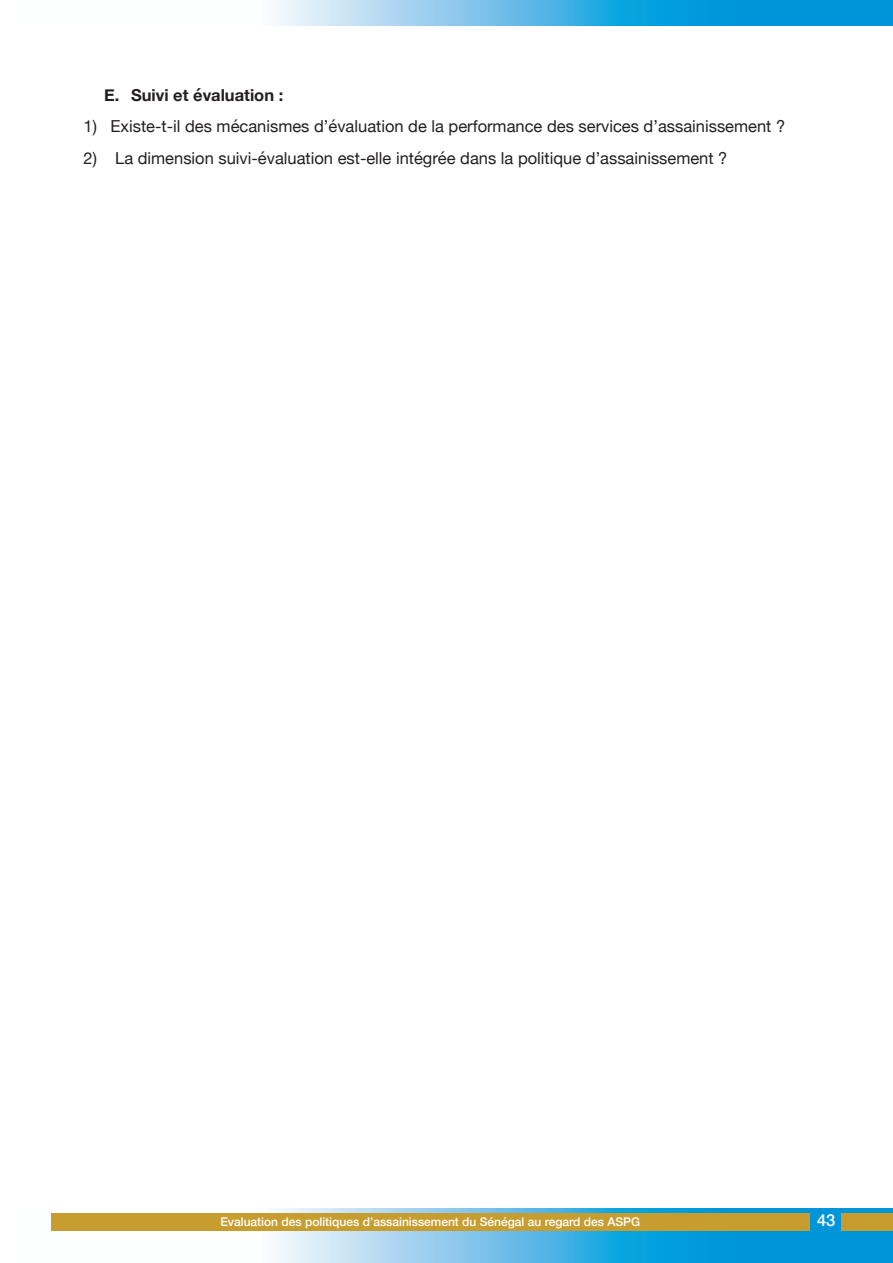
<style>
.page{position:relative;width:893px;height:1263px;background:#fff}
.page>*{position:absolute;margin:0;border:0;box-sizing:border-box;transform-origin:0 0}
.t1{font:16.5px "Helvetica Neue";color:#231f20}
.t2{font:700 16.5px "Helvetica Neue";color:#231f20}
.t3{font:500 16.5px "Helvetica Neue";color:#fff}
.t4{font:500 12px "Helvetica Neue";color:#fff}
</style>
<div class="page">
<svg style="left:51px;top:1209px;width:842px;height:54px"></svg>
<svg style="left:274px;top:0;width:619px;height:26px;background:#4eb5e5"></svg>
<div style="left:841px;top:1214px;width:52px;height:17px;background:#c79d30"></div>
<div style="left:51px;top:1214px;width:759px;height:17px;background:#c79d30"></div>
<p class="t2" style="left:104px;top:85px;width:181px">E. Suivi et évaluation :</p>
<p class="t1" style="left:84px;top:117px;width:703px">1) Existe-t-il des mécanismes d’évaluation de la performance des services d’assainissement ?</p>
<p class="t1" style="left:84px;top:148px;width:645px">2) La dimension suivi-évaluation est-elle intégrée dans la politique d’assainissement ?</p>
<p class="t4" style="left:220px;top:1214px;width:421px">Evaluation des politiques d’assainissement du Sénégal au regard des ASPG</p>
<p class="t3" style="left:817px;top:1210px;width:20px">43</p>
</div>
